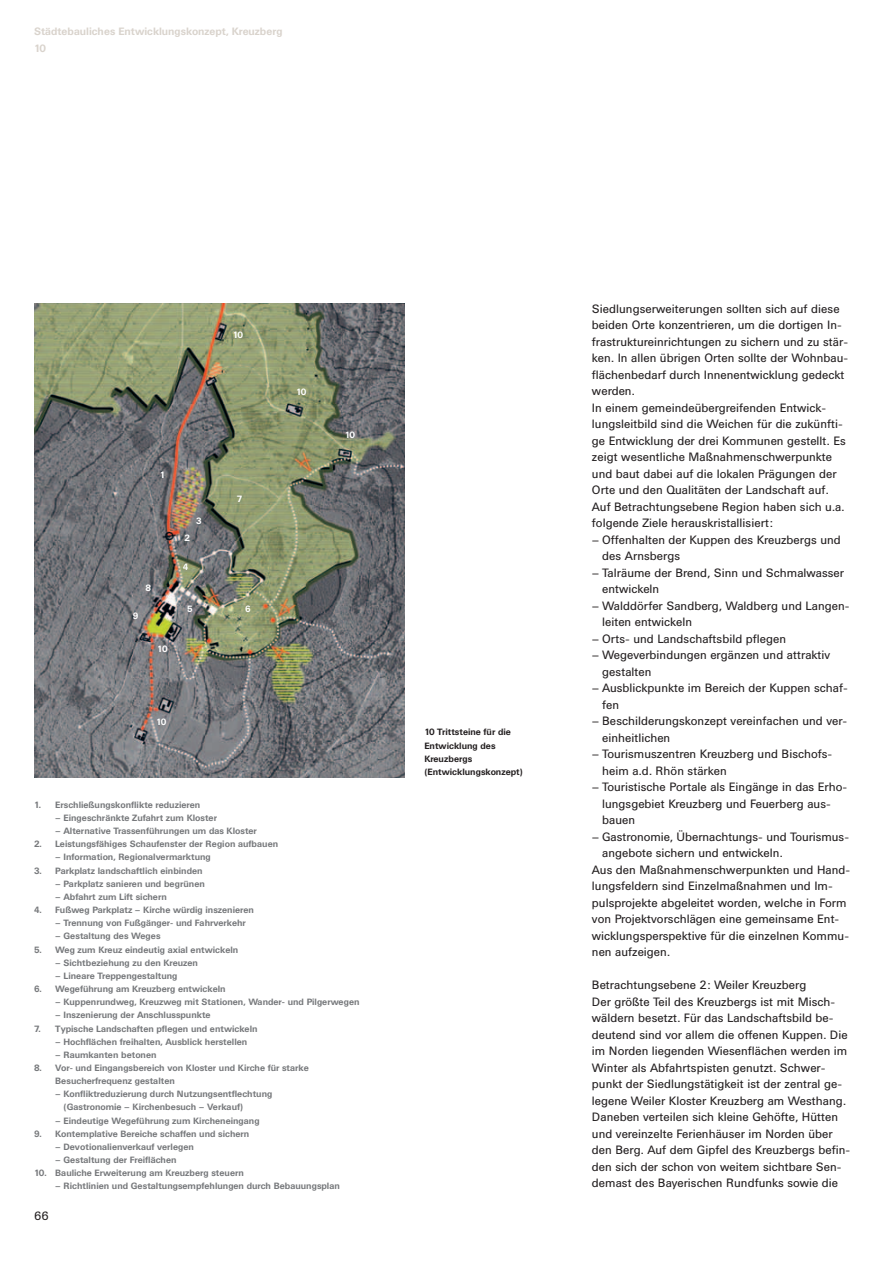
<style>
.page{position:relative;width:893px;height:1263px;background:#fff}
.page>*{position:absolute;margin:0;border:0;box-sizing:border-box;transform-origin:0 0}
.t1{font:12px/16.5px "Univers BQ";color:#231f20}
.t2{font:700 10.5px/16.5px "Univers BQ";color:#d9d3cc}
.t3{font:700 9px/13.2px "Univers BQ";color:#76787b}
.t4{font:700 9px/13.2px "Univers BQ";color:#231f20}
.t5{font:700 9px "Univers BQ";letter-spacing:-.105em;color:#fff}
</style>
<div class="page">
<img style="left:34px;top:304px;width:370px;height:473px">
<p class="t2" style="left:34px;top:24px;width:250px">Städtebauliches Entwicklungskonzept, Kreuzberg<br>10</p>
<p class="t5" style="left:233px;top:330px;width:12px">10</p>
<p class="t5" style="left:160px;top:470px;width:7px">1</p>
<p class="t5" style="left:146px;top:583px;width:7px">8</p>
<p class="t5" style="left:133px;top:611px;width:7px">9</p>
<p class="t5" style="left:157px;top:644px;width:12px">10</p>
<p class="t5" style="left:196px;top:515px;width:7px">3</p>
<p class="t5" style="left:237px;top:494px;width:7px">7</p>
<p class="t5" style="left:184px;top:532px;width:7px">2</p>
<p class="t5" style="left:183px;top:561px;width:7px">4</p>
<p class="t5" style="left:187px;top:604px;width:7px">5</p>
<p class="t5" style="left:245px;top:604px;width:7px">6</p>
<p class="t5" style="left:156px;top:717px;width:12px">10</p>
<p class="t5" style="left:296px;top:387px;width:12px">10</p>
<p class="t5" style="left:345px;top:429px;width:12px">10</p>
<p class="t3" style="left:34px;top:798px;width:168px">1. Erschließungskonflikte reduzieren</p>
<p class="t3" style="left:55px;top:811px;width:163px">– Eingeschränkte Zufahrt zum Kloster</p>
<p class="t3" style="left:55px;top:824px;width:203px">– Alternative Trassenführungen um das Kloster</p>
<p class="t3" style="left:34px;top:838px;width:246px">2. Leistungsfähiges Schaufenster der Region aufbauen</p>
<p class="t3" style="left:55px;top:851px;width:157px">– Information, Regionalvermarktung</p>
<p class="t3" style="left:34px;top:864px;width:170px">3. Parkplatz landschaftlich einbinden</p>
<p class="t3" style="left:55px;top:877px;width:151px">– Parkplatz sanieren und begrünen</p>
<p class="t3" style="left:55px;top:890px;width:113px">– Abfahrt zum Lift sichern</p>
<p class="t3" style="left:34px;top:903px;width:221px">4. Fußweg Parkplatz – Kirche würdig inszenieren</p>
<p class="t3" style="left:55px;top:917px;width:192px">– Trennung von Fußgänger- und Fahrverkehr</p>
<p class="t3" style="left:55px;top:930px;width:107px">– Gestaltung des Weges</p>
<p class="t3" style="left:34px;top:943px;width:206px">5. Weg zum Kreuz eindeutig axial entwickeln</p>
<p class="t3" style="left:55px;top:956px;width:144px">– Sichtbeziehung zu den Kreuzen</p>
<p class="t3" style="left:55px;top:969px;width:124px">– Lineare Treppengestaltung</p>
<p class="t3" style="left:34px;top:982px;width:193px">6. Wegeführung am Kreuzberg entwickeln</p>
<p class="t3" style="left:55px;top:996px;width:306px">– Kuppenrundweg, Kreuzweg mit Stationen, Wander- und Pilgerwegen</p>
<p class="t3" style="left:55px;top:1009px;width:157px">– Inszenierung der Anschlusspunkte</p>
<p class="t3" style="left:34px;top:1022px;width:225px">7. Typische Landschaften pflegen und entwickeln</p>
<p class="t3" style="left:55px;top:1035px;width:193px">– Hochflächen freihalten, Ausblick herstellen</p>
<p class="t3" style="left:55px;top:1048px;width:103px">– Raumkanten betonen</p>
<p class="t3" style="left:55px;top:1061px;width:255px;text-indent:-21px">8. Vor- und Eingangsbereich von Kloster und Kirche für starke<br>Besucherfrequenz gestalten</p>
<p class="t3" style="left:64px;top:1088px;width:210px;text-indent:-8px">– Konfliktreduzierung durch Nutzungsentflechtung (Gastronomie – Kirchenbesuch – Verkauf)</p>
<p class="t3" style="left:55px;top:1114px;width:206px">– Eindeutige Wegeführung zum Kircheneingang</p>
<p class="t3" style="left:34px;top:1127px;width:217px">9. Kontemplative Bereiche schaffen und sichern</p>
<p class="t3" style="left:55px;top:1140px;width:140px">– Devotionalienverkauf verlegen</p>
<p class="t3" style="left:55px;top:1153px;width:123px">– Gestaltung der Freiflächen</p>
<p class="t3" style="left:34px;top:1167px;width:211px">10. Bauliche Erweiterung am Kreuzberg steuern</p>
<p class="t3" style="left:55px;top:1180px;width:286px">– Richtlinien und Gestaltungsempfehlungen durch Bebauungsplan</p>
<p class="t1" style="left:34px;top:1208px;width:16px">66</p>
<p class="t4" style="left:424px;top:726px;width:100px">10 Trittsteine für die<br>Entwicklung des<br>Kreuzbergs (Entwicklungskonzept)</p>
<p class="t1" style="left:592px;top:301px;width:258px">Siedlungserweiterungen sollten sich auf diese beiden Orte konzentrieren, um die dortigen In&shy;frastruktureinrichtungen zu sichern und zu stär&shy;ken. In allen übrigen Orten sollte der Wohnbau&shy;flächenbedarf durch Innenentwicklung gedeckt werden.<br>In einem gemeindeübergreifenden Entwick&shy;lungsleitbild sind die Weichen für die zukünfti&shy;ge Entwicklung der drei Kommunen gestellt. Es zeigt wesentliche Maßnahmenschwerpunkte und baut dabei auf die lokalen Prägungen der Orte und den Qualitäten der Landschaft auf.<br>Auf Betrachtungsebene Region haben sich u.a. folgende Ziele herauskristallisiert:</p>
<p class="t1" style="left:602px;top:532px;width:240px;text-indent:-10px">– Offenhalten der Kuppen des Kreuzbergs und des Arnsbergs</p>
<p class="t1" style="left:602px;top:565px;width:243px;text-indent:-10px">– Talräume der Brend, Sinn und Schmalwasser entwickeln</p>
<p class="t1" style="left:602px;top:598px;width:249px;text-indent:-10px">– Walddörfer Sandberg, Waldberg und Langen&shy;leiten entwickeln</p>
<p class="t1" style="left:592px;top:631px;width:196px">– Orts- und Landschaftsbild pflegen</p>
<p class="t1" style="left:602px;top:647px;width:230px;text-indent:-10px">– Wegeverbindungen ergänzen und attraktiv gestalten</p>
<p class="t1" style="left:602px;top:680px;width:247px;text-indent:-10px">– Ausblickpunkte im Bereich der Kuppen schaf&shy;fen</p>
<p class="t1" style="left:602px;top:713px;width:247px;text-indent:-10px">– Beschilderungskonzept vereinfachen und ver&shy;einheitlichen</p>
<p class="t1" style="left:602px;top:746px;width:232px;text-indent:-10px">– Tourismuszentren Kreuzberg und Bischofs&shy;heim a.d. Rhön stärken</p>
<p class="t1" style="left:602px;top:779px;width:247px;text-indent:-10px">– Touristische Portale als Eingänge in das Erho&shy;lungsgebiet Kreuzberg und Feuerberg aus&shy;bauen</p>
<p class="t1" style="left:592px;top:829px;width:259px">– Gastronomie, Übernachtungs- und Tourismus-</p>
<p class="t1" style="left:602px;top:845px;width:182px">angebote sichern und entwickeln.</p>
<p class="t1" style="left:592px;top:862px;width:260px">Aus den Maßnahmenschwerpunkten und Hand-</p>
<p class="t1" style="left:592px;top:878px;width:242px">lungsfeldern sind Einzelmaßnahmen und Im-</p>
<p class="t1" style="left:592px;top:895px;width:256px">pulsprojekte abgeleitet worden, welche in Form</p>
<p class="t1" style="left:592px;top:911px;width:249px">von Projektvorschlägen eine gemeinsame Ent-</p>
<p class="t1" style="left:592px;top:928px;width:259px">wicklungsperspektive für die einzelnen Kommu-</p>
<p class="t1" style="left:592px;top:944px;width:80px">nen aufzeigen.</p>
<p class="t1" style="left:592px;top:977px;width:260px">Betrachtungsebene 2: Weiler Kreuzberg<br>Der größte Teil des Kreuzbergs ist mit Misch&shy;wäldern besetzt. Für das Landschaftsbild be&shy;deutend sind vor allem die offenen Kuppen. Die im Norden liegenden Wiesenflächen werden im Winter als Abfahrtspisten genutzt. Schwer&shy;punkt der Siedlungstätigkeit ist der zentral ge&shy;legene Weiler Kloster Kreuzberg am Westhang.<br>Daneben verteilen sich kleine Gehöfte, Hütten und vereinzelte Ferienhäuser im Norden über den Berg. Auf dem Gipfel des Kreuzbergs befin&shy;den sich der schon von weitem sichtbare Sen&shy;demast des Bayerischen Rundfunks sowie die</p>
</div>
